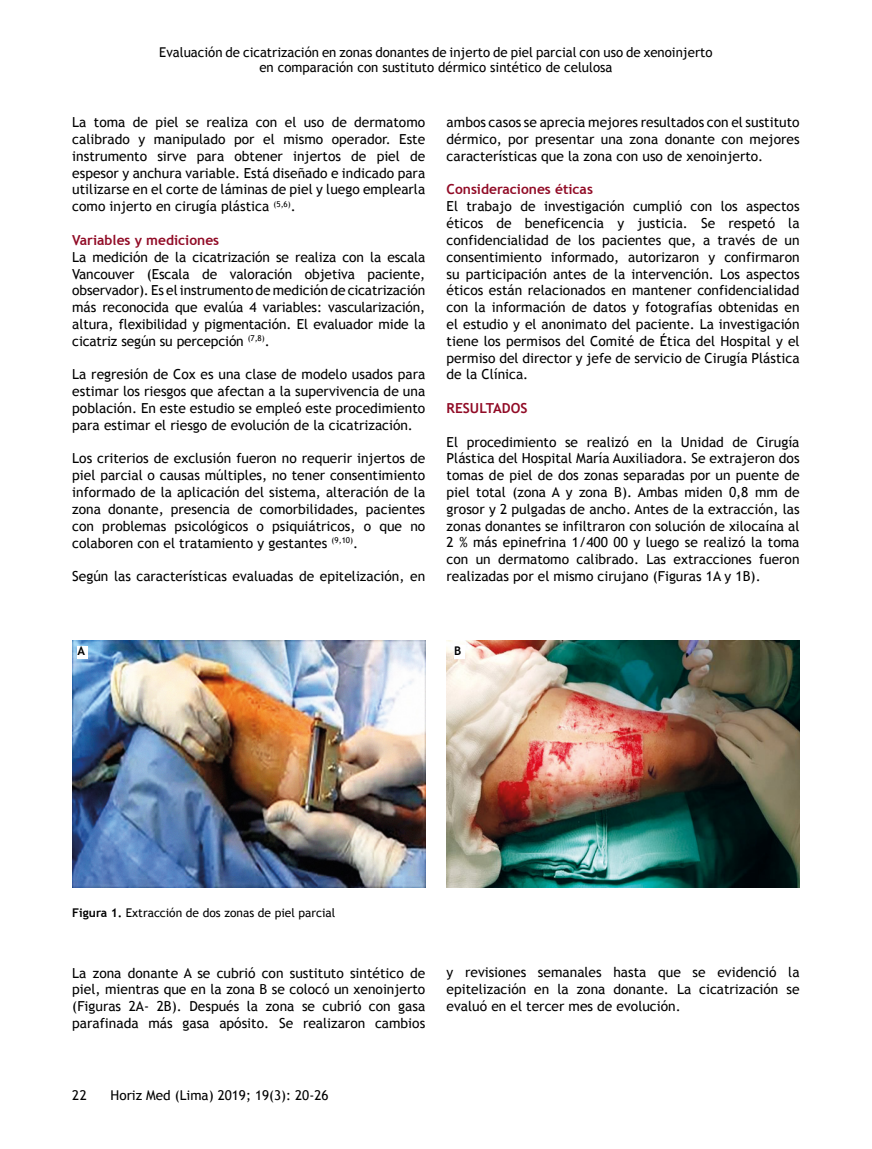
<style>
.page{position:relative;width:872px;height:1149px;background:#fff}
.page>*{position:absolute;margin:0;border:0;box-sizing:border-box;transform-origin:0 0}
.t1{font:13.8px/16.8px "Trebuchet MS";color:#000;text-align:justify}
.t2{font:700 13.8px "Trebuchet MS";color:#910b26}
.t3{font:13.5px/15px "Trebuchet MS";color:#000;text-align:center}
.t4{font:12px "Trebuchet MS";color:#000}
.t5{font:700 12px "Trebuchet MS";color:#000}
.s1{font-weight:700}
</style>
<div class="page">
<img style="left:72px;top:640px;width:353px;height:247px">
<div style="left:78px;top:646px;width:10px;height:13px;background:#fff"></div>
<img style="left:446px;top:640px;width:353px;height:247px">
<div style="left:454px;top:646px;width:11px;height:13px;background:#fff"></div>
<p class="t3" style="left:159px;top:44px;width:555px">Evaluación de cicatrización en zonas donantes de injerto de piel parcial con uso de xenoinjerto en comparación con sustituto dérmico sintético de celulosa</p>
<p class="t1" style="left:72px;top:114px;width:354px">La toma de piel se realiza con el uso de dermatomo calibrado y manipulado por el mismo operador. Este instrumento sirve para obtener injertos de piel de espesor y anchura variable. Está diseñado e indicado para utilizarse en el corte de láminas de piel y luego emplearla como injerto en cirugía plástica <sup>(5,6)</sup>.</p>
<p class="t2" style="left:72px;top:231px;width:148px">Variables y mediciones</p>
<p class="t1" style="left:72px;top:248px;width:354px">La medición de la cicatrización se realiza con la escala Vancouver (Escala de valoración objetiva paciente, observador). Es el instrumento de medición de cicatrización más reconocida que evalúa 4 variables: vascularización, altura, flexibilidad y pigmentación. El evaluador mide la cicatriz según su percepción <sup>(7,8)</sup>.</p>
<p class="t1" style="left:72px;top:366px;width:354px">La regresión de Cox es una clase de modelo usados para estimar los riesgos que afectan a la supervivencia de una población. En este estudio se empleó este procedimiento para estimar el riesgo de evolución de la cicatrización.</p>
<p class="t1" style="left:72px;top:450px;width:354px">Los criterios de exclusión fueron no requerir injertos de piel parcial o causas múltiples, no tener consentimiento informado de la aplicación del sistema, alteración de la zona donante, presencia de comorbilidades, pacientes con problemas psicológicos o psiquiátricos, o que no colaboren con el tratamiento y gestantes <sup>(9,10)</sup>.</p>
<p class="t1" style="left:72px;top:567px;width:354px">Según las características evaluadas de epitelización, en</p>
<p class="t1" style="left:446px;top:114px;width:354px">ambos casos se aprecia mejores resultados con el sustituto dérmico, por presentar una zona donante con mejores características que la zona con uso de xenoinjerto.</p>
<p class="t2" style="left:446px;top:181px;width:148px">Consideraciones éticas</p>
<p class="t1" style="left:446px;top:198px;width:354px">El trabajo de investigación cumplió con los aspectos éticos de beneficencia y justicia. Se respetó la confidencialidad de los pacientes que, a través de un consentimiento informado, autorizaron y confirmaron su participación antes de la intervención. Los aspectos éticos están relacionados en mantener confidencialidad con la información de datos y fotografías obtenidas en el estudio y el anonimato del paciente. La investigación tiene los permisos del Comité de Ética del Hospital y el permiso del director y jefe de servicio de Cirugía Plástica de la Clínica.</p>
<p class="t2" style="left:446px;top:399px;width:82px">RESULTADOS</p>
<p class="t1" style="left:446px;top:433px;width:354px">El procedimiento se realizó en la Unidad de Cirugía Plástica del Hospital María Auxiliadora. Se extrajeron dos tomas de piel de dos zonas separadas por un puente de piel total (zona A y zona B). Ambas miden 0,8 mm de grosor y 2 pulgadas de ancho. Antes de la extracción, las zonas donantes se infiltraron con solución de xilocaína al 2 % más epinefrina 1/400 00 y luego se realizó la toma con un dermatomo calibrado. Las extracciones fueron realizadas por el mismo cirujano (Figuras 1A y 1B).</p>
<p class="t5" style="left:78px;top:643px;width:9px">A</p>
<p class="t5" style="left:454px;top:643px;width:9px">B</p>
<p class="t4" style="left:72px;top:904px;width:264px"><span class="s1">Figura 1.</span> Extracción de dos zonas de piel parcial</p>
<p class="t1" style="left:72px;top:963px;width:354px">La zona donante A se cubrió con sustituto sintético de piel, mientras que en la zona B se colocó un xenoinjerto (Figuras 2A- 2B). Después la zona se cubrió con gasa parafinada más gasa apósito. Se realizaron cambios</p>
<p class="t1" style="left:446px;top:963px;width:354px">y revisiones semanales hasta que se evidenció la epitelización en la zona donante. La cicatrización se evaluó en el tercer mes de evolución.</p>
<p class="t3" style="left:72px;top:1086px;width:16px">22</p>
<p class="t3" style="left:111px;top:1086px;width:219px">Horiz Med (Lima) 2019; 19(3): 20-26</p>
</div>
